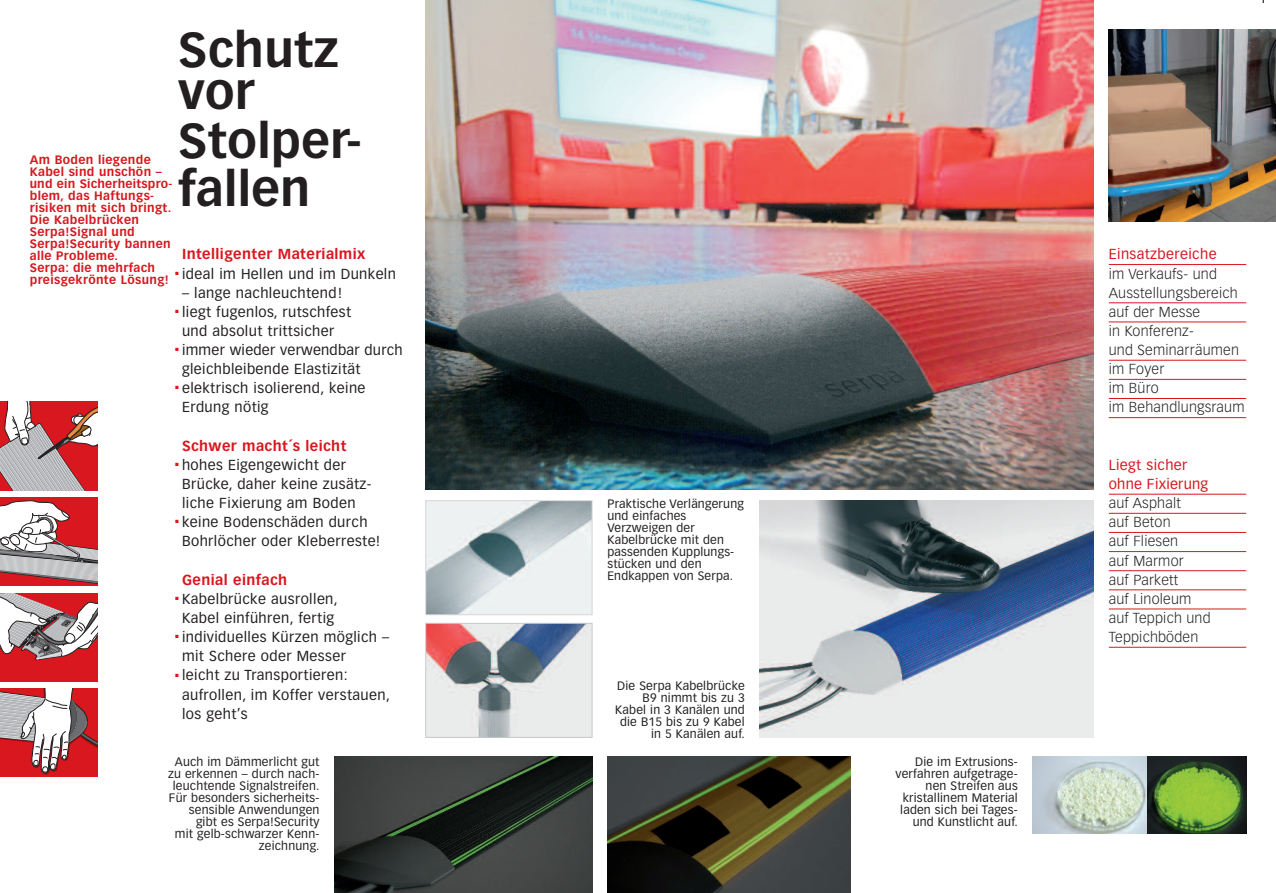
<style>
.page{position:relative;width:1276px;height:893px;background:#fff}
.page>*{position:absolute;margin:0;border:0;box-sizing:border-box;transform-origin:0 0}
.t1{font:700 48px/42px "Vectora LT";letter-spacing:.005em;color:#231f20}
.t2{font:700 24px/38.2px "Vectora LT";color:#d8171f;text-align:justify}
.t3{font:14.25px/19.2px "Vectora LT";letter-spacing:.03em;color:#231f20}
.t4{font:300 14.25px/19.2px "Vectora LT";letter-spacing:.015em;color:#231f20}
.t5{font:700 14.25px "Vectora LT";letter-spacing:.03em;color:#d8171f}
.t6{font:14.25px/19.2px "Vectora LT";letter-spacing:.03em;color:#d8171f}
.t7{font:12px/12px "Vectora LT";letter-spacing:.015em;color:#231f20;text-align:right}
.t8{font:700 12px/12px "Vectora LT";letter-spacing:.03em;color:#d8171f}
</style>
<div class="page">
<hr style="left:1108px;top:264px;width:138px;height:1px;background:#d8171f">
<hr style="left:1108px;top:302px;width:138px;height:1px;background:#d8171f">
<hr style="left:1108px;top:322px;width:138px;height:1px;background:#d8171f">
<hr style="left:1108px;top:360px;width:138px;height:1px;background:#d8171f">
<hr style="left:1108px;top:379px;width:138px;height:1px;background:#d8171f">
<hr style="left:1108px;top:398px;width:138px;height:1px;background:#d8171f">
<hr style="left:1108px;top:417px;width:138px;height:1px;background:#d8171f">
<hr style="left:1108px;top:494px;width:138px;height:1px;background:#d8171f">
<hr style="left:1108px;top:513px;width:138px;height:1px;background:#d8171f">
<hr style="left:1108px;top:532px;width:138px;height:1px;background:#d8171f">
<hr style="left:1108px;top:551px;width:138px;height:1px;background:#d8171f">
<hr style="left:1108px;top:570px;width:138px;height:1px;background:#d8171f">
<hr style="left:1108px;top:589px;width:138px;height:1px;background:#d8171f">
<hr style="left:1108px;top:609px;width:138px;height:1px;background:#d8171f">
<hr style="left:1108px;top:647px;width:138px;height:1px;background:#d8171f">
<img style="left:425px;top:0;width:669px;height:489px">
<img style="left:427px;top:625px;width:163px;height:111px">
<div style="left:425px;top:623px;width:167px;height:115px;border:1px solid #c7c8ca"></div>
<img style="left:1108px;top:30px;width:168px;height:191px">
<img style="left:759px;top:500px;width:335px;height:238px">
<img style="left:427px;top:502px;width:163px;height:111px">
<div style="left:425px;top:500px;width:167px;height:115px;border:1px solid #d5d6d8"></div>
<img style="left:1032px;top:757px;width:116px;height:76px">
<svg style="left:1148px;top:757px;width:98px;height:76px;background:#597c2f"></svg>
<img style="left:334px;top:757px;width:258px;height:136px">
<img style="left:607px;top:757px;width:243px;height:136px">
<svg style="left:0;top:402px;width:98px;height:88px;background:#c47a7c"></svg>
<svg style="left:0;top:497px;width:98px;height:88px"></svg>
<div style="left:0;top:593px;width:98px;height:88px;background:#d8171f"></div>
<svg style="left:0;top:593px;width:98px;height:68px"></svg>
<div style="left:0;top:688px;width:98px;height:89px;background:#d8171f"></div>
<svg style="left:0;top:688px;width:98px;height:87px"></svg>
<h1 class="t1" style="left:178px;top:32px;width:162px">Schutz vor</h1>
<h1 class="t1" style="left:178px;top:119px;width:185px;line-height:48.3px">Stolper&shy;fallen</h1>
<p class="t8" style="left:30px;top:154px;width:144px">Am Boden liegende<br>Kabel sind unschön – und ein Sicherheitspro&shy;blem, das Haftungs&shy;risiken mit sich bringt.<br>Die Kabelbrücken<br>Serpa!Signal und<br>Serpa!Security bannen alle Probleme.<br>Serpa: die mehrfach preisgekrönte Lösung!</p>
<p class="t5" style="left:182px;top:248px;width:185px">Intelligenter Materialmix</p>
<p class="t3" style="left:182px;top:265px;width:215px">ideal im Hellen und im Dunkeln</p>
<p class="t3" style="left:182px;top:284px;width:222px">– lange nachleuchtend!<br>liegt fugenlos, rutschfest<br>und absolut trittsicher<br>immer wieder verwendbar durch gleichbleibende Elastizität elektrisch isolierend, keine<br>Erdung nötig</p>
<p class="t5" style="left:182px;top:440px;width:166px">Schwer macht´s leicht</p>
<p class="t3" style="left:182px;top:456px;width:200px">hohes Eigengewicht der<br>Brücke, daher keine zusätz&shy;liche Fixierung am Boden keine Bodenschäden durch<br>Bohrlöcher oder Kleberreste!</p>
<p class="t5" style="left:182px;top:574px;width:107px">Genial einfach</p>
<p class="t3" style="left:182px;top:590px;width:209px">Kabelbrücke ausrollen,<br>Kabel einführen, fertig individuelles Kürzen möglich – mit Schere oder Messer<br>leicht zu Transportieren: aufrollen, im Koffer verstauen, los geht’s</p>
<h2 class="t2" style="left:173px;top:249px;width:9px">. . . .</h2>
<h2 class="t2" style="left:173px;top:440px;width:9px">.</h2>
<h2 class="t2" style="left:173px;top:497px;width:9px">.</h2>
<h2 class="t2" style="left:173px;top:574px;width:9px">. . .</h2>
<p class="t7" style="left:607px;top:499px;width:138px;text-align:left">Praktische Verlängerung und einfaches<br>Verzweigen der<br>Kabelbrücke mit den passenden Kupplungs&shy;stücken und den<br>Endkappen von Serpa.</p>
<p class="t7" style="left:615px;top:680px;width:131px">Die Serpa Kabelbrücke<br>B9 nimmt bis zu 3<br>Kabel in 3 Kanälen und die B15 bis zu 9 Kabel in 5 Kanälen auf.</p>
<p class="t7" style="left:168px;top:757px;width:153px">Auch im Dämmerlicht gut zu erkennen – durch nach&shy;leuchtende Signalstreifen.<br>Für besonders sicherheits&shy;sensible Anwendungen gibt es Serpa!Security<br>mit gelb-schwarzer Kenn&shy;zeichnung.</p>
<p class="t7" style="left:895px;top:757px;width:124px">Die im Extrusions&shy;verfahren aufgetrage&shy;nen Streifen aus kristallinem Material laden sich bei Tages&shy;und Kunstlicht auf.</p>
<p class="t6" style="left:1108px;top:246px;width:109px">Einsatzbereiche</p>
<p class="t4" style="left:1108px;top:265px;width:137px">im Verkaufs- und<br>Ausstellungsbereich auf der Messe<br>in Konferenz-<br>und Seminarräumen im Foyer<br>im Büro<br>im Behandlungsraum</p>
<p class="t6" style="left:1108px;top:456px;width:101px">Liegt sicher ohne Fixierung</p>
<p class="t4" style="left:1108px;top:494px;width:103px">auf Asphalt<br>auf Beton<br>auf Fliesen<br>auf Marmor<br>auf Parkett<br>auf Linoleum auf Teppich und<br>Teppichböden</p>
</div>
